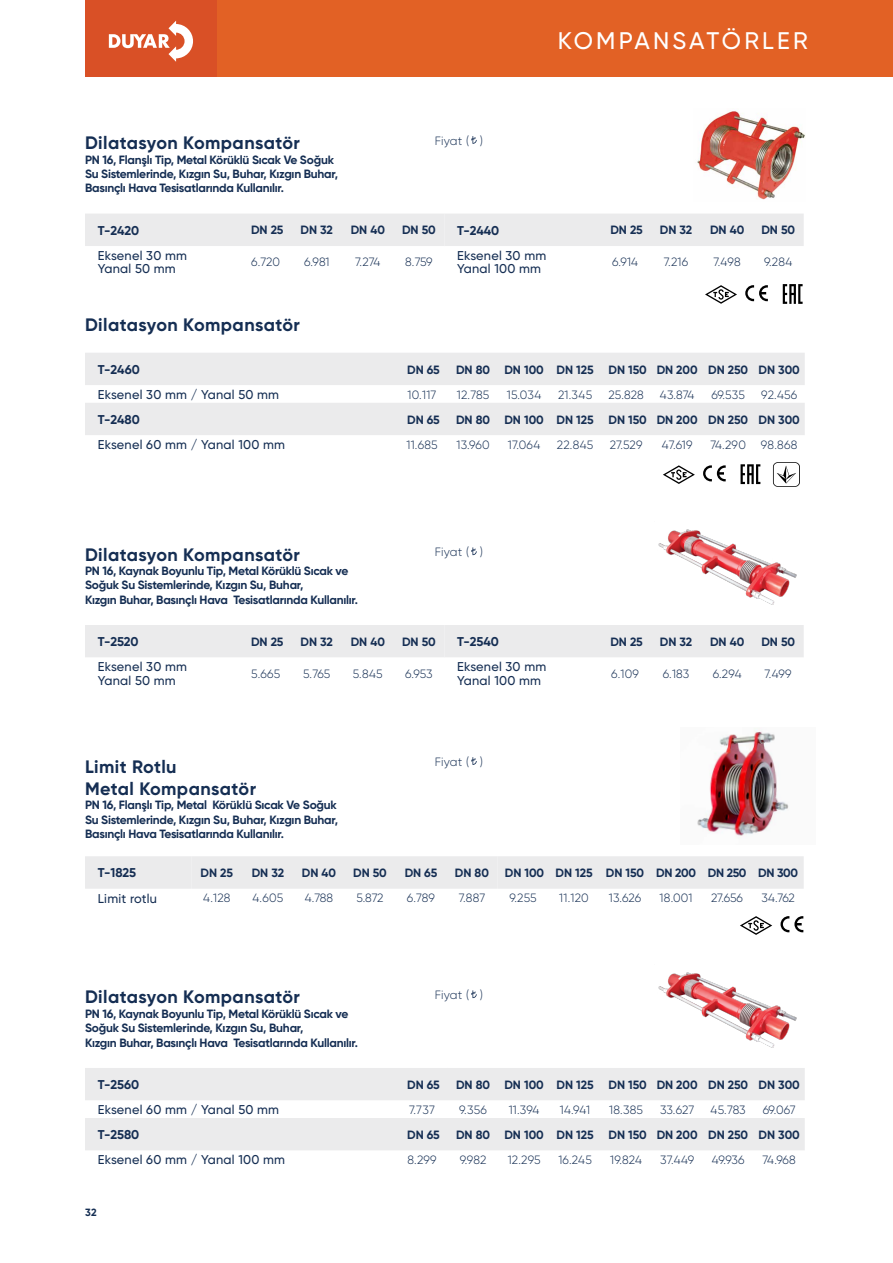
<style>
.page{position:relative;width:893px;height:1263px;background:#fff}
.page>*{position:absolute;margin:0;border:0;box-sizing:border-box;transform-origin:0 0}
.t1{font:500 24px "Gilroy";letter-spacing:.135em;color:#fff}
.t2{font:700 18px/21.6px "Gilroy";letter-spacing:.025em;color:#152e53}
.t3{font:500 12.75px/13.5px "Gilroy";letter-spacing:.02em;color:#152e53}
.t4{font:700 12.75px "Gilroy";color:#152e53}
.t5{font:700 12px/14.4px "Gilroy";letter-spacing:-.02em;color:#152e53}
.t6{font:300 12px "Gilroy";letter-spacing:.02em;color:#152e53}
.t7{font:700 12px "Gilroy";color:#152e53}
.t8{font:700 10.5px "Gilroy";color:#152e53}
</style>
<div class="page">
<div style="left:202px;top:0;width:691px;height:77px;background:#e26125"></div>
<div style="left:85px;top:0;width:132px;height:77px;background:#d95026"></div>
<svg style="left:109px;top:21px;width:84px;height:41px"></svg>
<svg style="left:85px;top:1068px;width:720px;height:82px"></svg>
<svg style="left:85px;top:353px;width:720px;height:82px"></svg>
<div style="left:85px;top:214px;width:719px;height:32px;background:#ebebec"></div>
<div style="left:85px;top:625px;width:719px;height:32px;background:#ebebec"></div>
<svg style="left:471px;top:136px;width:6px;height:8px"></svg>
<svg style="left:471px;top:547px;width:6px;height:8px"></svg>
<svg style="left:471px;top:990px;width:6px;height:8px"></svg>
<img style="left:697px;top:110px;width:108px;height:90px">
<img style="left:658px;top:529px;width:139px;height:76px">
<img style="left:658px;top:972px;width:139px;height:76px">
<svg style="left:745px;top:285px;width:23px;height:16px"></svg>
<svg style="left:705px;top:285px;width:32px;height:19px"></svg>
<svg style="left:783px;top:284px;width:20px;height:20px"></svg>
<svg style="left:703px;top:465px;width:23px;height:16px"></svg>
<svg style="left:663px;top:465px;width:32px;height:19px"></svg>
<svg style="left:773px;top:462px;width:27px;height:25px"></svg>
<svg style="left:741px;top:464px;width:19px;height:20px"></svg>
<svg style="left:471px;top:757px;width:6px;height:8px"></svg>
<img style="left:697px;top:730px;width:92px;height:106px">
<svg style="left:780px;top:916px;width:23px;height:16px"></svg>
<svg style="left:740px;top:916px;width:32px;height:19px"></svg>
<div style="left:85px;top:856px;width:719px;height:33px;background:#ebebec"></div>
<h2 class="t2" style="left:85px;top:132px;width:216px">Dilatasyon Kompansatör</h2>
<p class="t5" style="left:85px;top:152px;width:255px">PN 16, Flanşlı Tip, Metal Körüklü Sıcak Ve Soğuk<br>Su Sistemlerinde, Kızgın Su, Buhar, Kızgın Buhar,<br>Basınçlı Hava Tesisatlarında Kullanılır.</p>
<p class="t6" style="left:435px;top:133px;width:50px">Fiyat ( )</p>
<h1 class="t1" style="left:558px;top:26px;width:252px">KOMPANSATÖRLER</h1>
<p class="t4" style="left:98px;top:222px;width:43px">T-2420</p>
<p class="t5" style="left:251px;top:223px;width:34px">DN 25</p>
<p class="t5" style="left:301px;top:223px;width:34px">DN 32</p>
<p class="t5" style="left:351px;top:223px;width:36px">DN 40</p>
<p class="t5" style="left:402px;top:223px;width:35px">DN 50</p>
<p class="t3" style="left:98px;top:248px;width:91px">Eksenel 30 mm<br>Yanal 50 mm</p>
<p class="t6" style="left:251px;top:255px;width:30px">6.720</p>
<p class="t6" style="left:304px;top:255px;width:27px">6.981</p>
<p class="t6" style="left:355px;top:255px;width:26px">7.274</p>
<p class="t6" style="left:405px;top:255px;width:29px">8.759</p>
<h2 class="t2" style="left:85px;top:314px;width:216px">Dilatasyon Kompansatör</h2>
<p class="t4" style="left:457px;top:222px;width:44px">T-2440</p>
<p class="t5" style="left:610px;top:223px;width:34px">DN 25</p>
<p class="t5" style="left:660px;top:223px;width:34px">DN 32</p>
<p class="t5" style="left:710px;top:223px;width:36px">DN 40</p>
<p class="t5" style="left:761px;top:223px;width:35px">DN 50</p>
<p class="t3" style="left:457px;top:248px;width:91px">Eksenel 30 mm<br>Yanal 100 mm</p>
<p class="t6" style="left:612px;top:255px;width:28px">6.914</p>
<p class="t6" style="left:664px;top:255px;width:26px">7.216</p>
<p class="t6" style="left:713px;top:255px;width:29px">7.498</p>
<p class="t6" style="left:764px;top:255px;width:30px">9.284</p>
<p class="t4" style="left:98px;top:361px;width:43px">T-2460</p>
<p class="t5" style="left:407px;top:362px;width:34px">DN 65</p>
<p class="t7" style="left:456px;top:362px;width:345px">DN 80 DN 100 DN 125 DN 150 DN 200 DN 250 DN 300</p>
<p class="t3" style="left:98px;top:388px;width:183px">Eksenel 30 mm / Yanal 50 mm</p>
<p class="t6" style="left:408px;top:387px;width:30px">10.117</p>
<p class="t6" style="left:457px;top:387px;width:34px">12.785</p>
<p class="t6" style="left:507px;top:387px;width:36px">15.034</p>
<p class="t6" style="left:558px;top:387px;width:36px">21.345</p>
<p class="t6" style="left:608px;top:387px;width:37px">25.828</p>
<p class="t6" style="left:660px;top:387px;width:36px">43.874</p>
<p class="t6" style="left:711px;top:387px;width:35px">69.535</p>
<p class="t6" style="left:761px;top:387px;width:38px">92.456</p>
<p class="t4" style="left:98px;top:412px;width:44px">T-2480</p>
<p class="t5" style="left:407px;top:412px;width:34px">DN 65</p>
<p class="t7" style="left:456px;top:412px;width:345px">DN 80 DN 100 DN 125 DN 150 DN 200 DN 250 DN 300</p>
<p class="t3" style="left:98px;top:438px;width:189px">Eksenel 60 mm / Yanal 100 mm</p>
<p class="t6" style="left:406px;top:437px;width:33px">11.685</p>
<p class="t6" style="left:456px;top:437px;width:35px">13.960</p>
<p class="t6" style="left:508px;top:437px;width:34px">17.064</p>
<p class="t6" style="left:557px;top:437px;width:38px">22.845</p>
<p class="t6" style="left:610px;top:437px;width:34px">27.529</p>
<p class="t6" style="left:662px;top:437px;width:32px">47.619</p>
<p class="t6" style="left:710px;top:437px;width:89px">74.290 98.868</p>
<h2 class="t2" style="left:85px;top:543px;width:216px">Dilatasyon Kompansatör</h2>
<p class="t5" style="left:85px;top:563px;width:274px">PN 16, Kaynak Boyunlu Tip, Metal Körüklü Sıcak ve<br>Soğuk Su Sistemlerinde, Kızgın Su, Buhar,<br>Kızgın Buhar, Basınçlı Hava Tesisatlarında Kullanılır.</p>
<p class="t6" style="left:435px;top:544px;width:50px">Fiyat ( )</p>
<p class="t4" style="left:98px;top:634px;width:42px">T-2520</p>
<p class="t5" style="left:251px;top:634px;width:34px">DN 25</p>
<p class="t5" style="left:301px;top:634px;width:34px">DN 32</p>
<p class="t5" style="left:351px;top:634px;width:36px">DN 40</p>
<p class="t5" style="left:402px;top:634px;width:35px">DN 50</p>
<p class="t3" style="left:98px;top:660px;width:91px">Eksenel 30 mm<br>Yanal 50 mm</p>
<p class="t6" style="left:251px;top:666px;width:30px">5.665</p>
<p class="t6" style="left:303px;top:666px;width:29px">5.765</p>
<p class="t6" style="left:353px;top:666px;width:31px">5.845</p>
<p class="t6" style="left:405px;top:666px;width:29px">6.953</p>
<p class="t4" style="left:457px;top:634px;width:43px">T-2540</p>
<p class="t5" style="left:610px;top:634px;width:34px">DN 25</p>
<p class="t5" style="left:660px;top:634px;width:34px">DN 32</p>
<p class="t5" style="left:710px;top:634px;width:36px">DN 40</p>
<p class="t5" style="left:761px;top:634px;width:35px">DN 50</p>
<p class="t3" style="left:457px;top:660px;width:91px">Eksenel 30 mm<br>Yanal 100 mm</p>
<p class="t6" style="left:611px;top:666px;width:29px">6.109</p>
<p class="t6" style="left:663px;top:666px;width:28px">6.183</p>
<p class="t6" style="left:713px;top:666px;width:30px">6.294</p>
<p class="t6" style="left:765px;top:666px;width:29px">7.499</p>
<h2 class="t2" style="left:85px;top:756px;width:173px">Limit Rotlu<br>Metal Kompansatör</h2>
<p class="t5" style="left:85px;top:798px;width:255px;text-align:justify">PN 16, Flanşlı Tip, Metal Körüklü Sıcak Ve Soğuk Su Sistemlerinde, Kızgın Su, Buhar, Kızgın Buhar, Basınçlı Hava Tesisatlarında Kullanılır.</p>
<p class="t6" style="left:435px;top:754px;width:50px">Fiyat ( )</p>
<p class="t4" style="left:98px;top:865px;width:40px">T-1825</p>
<p class="t5" style="left:201px;top:866px;width:34px">DN 25</p>
<p class="t5" style="left:252px;top:866px;width:34px">DN 32</p>
<p class="t5" style="left:302px;top:866px;width:36px">DN 40</p>
<p class="t5" style="left:353px;top:866px;width:35px">DN 50</p>
<p class="t5" style="left:405px;top:866px;width:34px">DN 65</p>
<p class="t5" style="left:455px;top:866px;width:36px">DN 80</p>
<p class="t5" style="left:505px;top:866px;width:295px">DN 100 DN 125 DN 150 DN 200 DN 250 DN 300</p>
<p class="t3" style="left:98px;top:891px;width:61px">Limit rotlu</p>
<p class="t6" style="left:203px;top:891px;width:29px">4.128</p>
<p class="t6" style="left:252px;top:891px;width:32px">4.605</p>
<p class="t6" style="left:305px;top:891px;width:30px">4.788</p>
<p class="t6" style="left:356px;top:891px;width:28px">5.872</p>
<p class="t6" style="left:407px;top:891px;width:30px">6.789</p>
<p class="t6" style="left:459px;top:891px;width:28px">7.887</p>
<p class="t6" style="left:509px;top:891px;width:29px">9.255</p>
<p class="t6" style="left:559px;top:891px;width:31px">11.120</p>
<p class="t6" style="left:609px;top:891px;width:34px">13.626</p>
<p class="t6" style="left:660px;top:891px;width:34px">18.001</p>
<p class="t6" style="left:711px;top:891px;width:33px">27.656</p>
<p class="t6" style="left:761px;top:891px;width:35px">34.762</p>
<h2 class="t2" style="left:85px;top:986px;width:216px">Dilatasyon Kompansatör</h2>
<p class="t5" style="left:85px;top:1006px;width:274px">PN 16, Kaynak Boyunlu Tip, Metal Körüklü Sıcak ve<br>Soğuk Su Sistemlerinde, Kızgın Su, Buhar,<br>Kızgın Buhar, Basınçlı Hava Tesisatlarında Kullanılır.</p>
<p class="t6" style="left:435px;top:987px;width:50px">Fiyat ( )</p>
<p class="t4" style="left:98px;top:1077px;width:43px">T-2560</p>
<p class="t5" style="left:407px;top:1077px;width:34px">DN 65</p>
<p class="t7" style="left:456px;top:1077px;width:345px">DN 80 DN 100 DN 125 DN 150 DN 200 DN 250 DN 300</p>
<p class="t3" style="left:98px;top:1103px;width:183px">Eksenel 60 mm / Yanal 50 mm</p>
<p class="t6" style="left:409px;top:1102px;width:27px">7.737</p>
<p class="t6" style="left:459px;top:1102px;width:29px">9.356</p>
<p class="t6" style="left:509px;top:1102px;width:32px">11.394</p>
<p class="t6" style="left:560px;top:1102px;width:32px">14.941</p>
<p class="t6" style="left:609px;top:1102px;width:35px">18.385</p>
<p class="t6" style="left:660px;top:1102px;width:36px">33.627</p>
<p class="t6" style="left:711px;top:1102px;width:37px">45.783</p>
<p class="t6" style="left:763px;top:1102px;width:35px">69.067</p>
<p class="t4" style="left:98px;top:1127px;width:43px">T-2580</p>
<p class="t5" style="left:407px;top:1127px;width:34px">DN 65</p>
<p class="t7" style="left:456px;top:1127px;width:345px">DN 80 DN 100 DN 125 DN 150 DN 200 DN 250 DN 300</p>
<p class="t3" style="left:98px;top:1153px;width:189px">Eksenel 60 mm / Yanal 100 mm</p>
<p class="t6" style="left:407px;top:1152px;width:31px">8.299</p>
<p class="t6" style="left:460px;top:1152px;width:28px">9.982</p>
<p class="t6" style="left:508px;top:1152px;width:34px">12.295</p>
<p class="t6" style="left:558px;top:1152px;width:35px">16.245</p>
<p class="t6" style="left:610px;top:1152px;width:33px">19.824</p>
<p class="t6" style="left:660px;top:1152px;width:36px">37.449</p>
<p class="t6" style="left:712px;top:1152px;width:34px">49.936</p>
<p class="t6" style="left:763px;top:1152px;width:35px">74.968</p>
<p class="t8" style="left:85px;top:1205px;width:13px">32</p>
</div>
